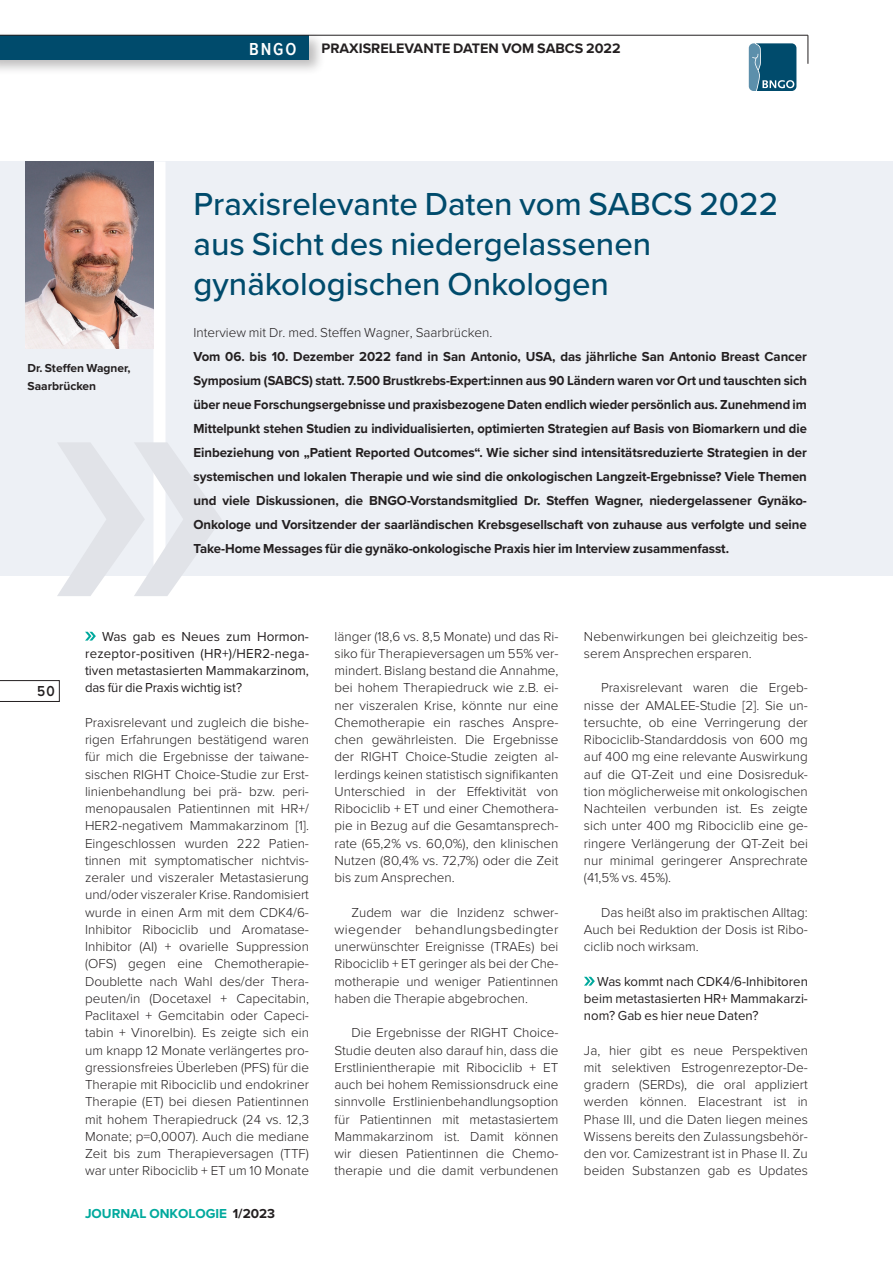
<style>
.page{position:relative;width:893px;height:1263px;background:#fff}
.page>*{position:absolute;margin:0;border:0;box-sizing:border-box;transform-origin:0 0}
.Head{font:500 33px/39.6px "Proxima Nova";color:#004b6c}
.t1{font:600 18px "Proxima Nova Cond";color:#fff}
.t2{font:600 15px "Proxima Nova";color:#231f20;scale:.9 1}
.t3{font:700 14.25px "Proxima Nova";color:#231f20}
.Fliesstext{font:300 13.5px/17.2px "Proxima Nova";color:#231f20;text-align:justify}
.Fliesstext_m_Einzug{font:300 13.5px/17.2px "Proxima Nova";color:#231f20;text-align:justify}
.Vorspann_fett{font:700 13.5px/24px "Proxima Nova";letter-spacing:-.005em;color:#231f20;text-align:justify}
.Fliesstext-2{font:13.5px/17.2px "Proxima Nova";color:#231f20;text-align:justify}
.Intervie_Frage{font:13.5px/17.2px "Proxima Nova";color:#231f20;text-align:justify}
.Vorspann_fett-2{font:300 13.5px "Proxima Nova";color:#231f20}
.t4{font:700 13.5px "Proxima Nova";color:#00a99d}
._8_BU{font:700 12px/18px "Proxima Nova";color:#231f20}
.s1{color:#231f20}
</style>
<div class="page">
<svg style="left:0;top:680px;width:60px;height:22px"></svg>
<div style="left:0;top:31px;width:325px;height:45px;background:#231f20;opacity:.3"></div>
<div style="left:0;top:35px;width:309px;height:25px;background:#004b6c"></div>
<hr style="left:0;top:35px;width:808px;height:1px;background:#231f20">
<svg style="left:808px;top:35px;width:1px;height:29px"></svg>
<svg style="left:748px;top:42px;width:50px;height:50px"></svg>
<svg style="left:748px;top:42px;width:48px;height:49px;background:#316e8a"></svg>
<svg style="left:85px;top:632px;width:11px;height:9px"></svg>
<svg style="left:584px;top:977px;width:11px;height:9px"></svg>
<div style="left:0;top:162px;width:893px;height:414px;background:#edf0f5"></div>
<div style="left:153px;top:162px;width:12px;height:431px;background:#fff"></div>
<svg style="left:57px;top:442px;width:164px;height:154px"></svg>
<img style="left:26px;top:162px;width:127px;height:187px">
<p class="_8_BU" style="left:27px;top:359px;width:105px">Dr. Steffen Wagner,<br>Saarbrücken</p>
<h2 class="t1" style="left:249px;top:36px;width:49px">BNGO</h2>
<p class="t3" style="left:321px;top:38px;width:301px">PRAXISRELEVANTE DATEN VOM SABCS 2022</p>
<p class="Head" style="left:193px;top:183px;width:586px">Praxisrelevante Daten vom SABCS 2022 aus Sicht des niedergelassenen gynäkologischen Onkologen</p>
<p class="Vorspann_fett-2" style="left:193px;top:322px;width:301px">Interview mit Dr. med. Steffen Wagner, Saarbrücken.</p>
<p class="Vorspann_fett" style="left:193px;top:344px;width:615px">Vom 06. bis 10. Dezember 2022 fand in San Antonio, USA, das jährliche San Antonio Breast Cancer Symposium (SABCS) statt. 7.500 Brustkrebs-Expert:innen aus 90 Ländern waren vor Ort und tauschten sich über neue Forschungsergebnisse und praxisbezogene Daten endlich wieder persönlich aus. Zunehmend im Mittelpunkt stehen Studien zu individualisierten, optimierten Strategien auf Basis von Biomarkern und die Einbeziehung von „Patient Reported Outcomes“. Wie sicher sind intensitätsreduzierte Strategien in der systemischen und lokalen Therapie und wie sind die onkologischen Langzeit-Ergebnisse? Viele Themen und viele Diskussionen, die BNGO-Vorstandsmitglied Dr. Steffen Wagner, niedergelassener Gynäko-Onkologe und Vorsitzender der saarländischen Krebsgesellschaft von zuhause aus verfolgte und seine Take-Home Messages für die gynäko-onkologische Praxis hier im Interview zusammenfasst.</p>
<p class="t2" style="left:37px;top:680px;width:21px">50</p>
<p class="Fliesstext-2" style="left:85px;top:627px;width:225px;text-indent:17px">Was gab es Neues zum Hormon&shy;rezeptor-positiven (HR+)/HER2-nega&shy;tiven metastasierten Mammakarzinom, das für die Praxis wichtig ist?</p>
<p class="Fliesstext" style="left:85px;top:713px;width:225px">Praxisrelevant und zugleich die bishe&shy;rigen Erfahrungen bestätigend waren für mich die Ergebnisse der taiwane&shy;sischen RIGHT Choice-Studie zur Erst&shy;linienbehandlung bei prä- bzw. peri&shy;menopausalen Patientinnen mit HR+/ HER2-negativem Mammakarzinom [1].<br>Eingeschlossen wurden 222 Patien&shy;tinnen mit symptomatischer nichtvis&shy;zeraler und viszeraler Metastasierung und/oder viszeraler Krise. Randomisiert wurde in einen Arm mit dem CDK4/6- Inhibitor Ribociclib und Aromatase-Inhibitor (AI) + ovarielle Suppression (OFS) gegen eine Chemotherapie-Doublette nach Wahl des/der Thera&shy;peuten/in (Docetaxel + Capecitabin, Paclitaxel + Gemcitabin oder Capeci&shy;tabin + Vinorelbin). Es zeigte sich ein um knapp 12 Monate verlängertes pro&shy;gressionsfreies Überleben (PFS) für die Therapie mit Ribociclib und endokriner Therapie (ET) bei diesen Patientinnen mit hohem Therapiedruck (24 vs. 12,3<br>Monate; p=0,0007). Auch die mediane Zeit bis zum Therapieversagen (TTF) war unter Ribociclib + ET um 10 Monate</p>
<p class="t4" style="left:85px;top:1204px;width:192px">JOURNAL ONKOLOGIE <span class="s1">1/2023</span></p>
<p class="Fliesstext" style="left:334px;top:627px;width:225px">länger (18,6 vs. 8,5 Monate) und das Ri&shy;siko für Therapieversagen um 55% ver&shy;mindert. Bislang bestand die Annahme, bei hohem Therapiedruck wie z.B. ei&shy;ner viszeralen Krise, könnte nur eine Chemotherapie ein rasches Anspre&shy;chen gewährleisten. Die Ergebnisse der RIGHT Choice-Studie zeigten al&shy;lerdings keinen statistisch signifikanten Unterschied in der Effektivität von Ribociclib + ET und einer Chemothera&shy;pie in Bezug auf die Gesamtansprech&shy;rate (65,2% vs. 60,0%), den klinischen Nutzen (80,4% vs. 72,7%) oder die Zeit bis zum Ansprechen.</p>
<p class="Fliesstext_m_Einzug" style="left:334px;top:903px;width:225px;text-indent:17px">Zudem war die Inzidenz schwer&shy;wiegender behandlungsbedingter unerwünschter Ereignisse (TRAEs) bei Ribociclib + ET geringer als bei der Che&shy;motherapie und weniger Patientinnen haben die Therapie abgebrochen.</p>
<p class="Fliesstext_m_Einzug" style="left:334px;top:1023px;width:225px;text-indent:17px">Die Ergebnisse der RIGHT Choice-Studie deuten also darauf hin, dass die Erstlinientherapie mit Ribociclib + ET auch bei hohem Remissionsdruck eine sinnvolle Erstlinienbehandlungsoption für Patientinnen mit metastasiertem Mammakarzinom ist. Damit können wir diesen Patientinnen die Chemo&shy;therapie und die damit verbundenen</p>
<p class="Fliesstext_m_Einzug" style="left:584px;top:627px;width:225px">Nebenwirkungen bei gleichzeitig bes&shy;serem Ansprechen ersparen.</p>
<p class="Fliesstext_m_Einzug" style="left:584px;top:678px;width:225px;text-indent:17px">Praxisrelevant waren die Ergeb&shy;nisse der AMALEE-Studie [2]. Sie un&shy;tersuchte, ob eine Verringerung der Ribociclib-Standarddosis von 600 mg auf 400 mg eine relevante Auswirkung auf die QT-Zeit und eine Dosisreduk&shy;tion möglicherweise mit onkologischen Nachteilen verbunden ist. Es zeigte sich unter 400 mg Ribociclib eine ge&shy;ringere Verlängerung der QT-Zeit bei nur minimal geringerer Ansprechrate (41,5% vs. 45%).</p>
<p class="Fliesstext_m_Einzug" style="left:584px;top:903px;width:225px;text-indent:17px">Das heißt also im praktischen Alltag:<br>Auch bei Reduktion der Dosis ist Ribo&shy;ciclib noch wirksam.</p>
<p class="Intervie_Frage" style="left:584px;top:972px;width:225px;text-indent:13px">Was kommt nach CDK4/6-Inhibitoren beim metastasierten HR+ Mammakarzi&shy;nom? Gab es hier neue Daten?</p>
<p class="Fliesstext" style="left:584px;top:1041px;width:225px">Ja, hier gibt es neue Perspektiven mit selektiven Estrogenrezeptor-De&shy;gradern (SERDs), die oral appliziert werden können. Elacestrant ist in Phase III, und die Daten liegen meines Wissens bereits den Zulassungsbehör&shy;den vor. Camizestrant ist in Phase II. Zu beiden Substanzen gab es Updates</p>
</div>
